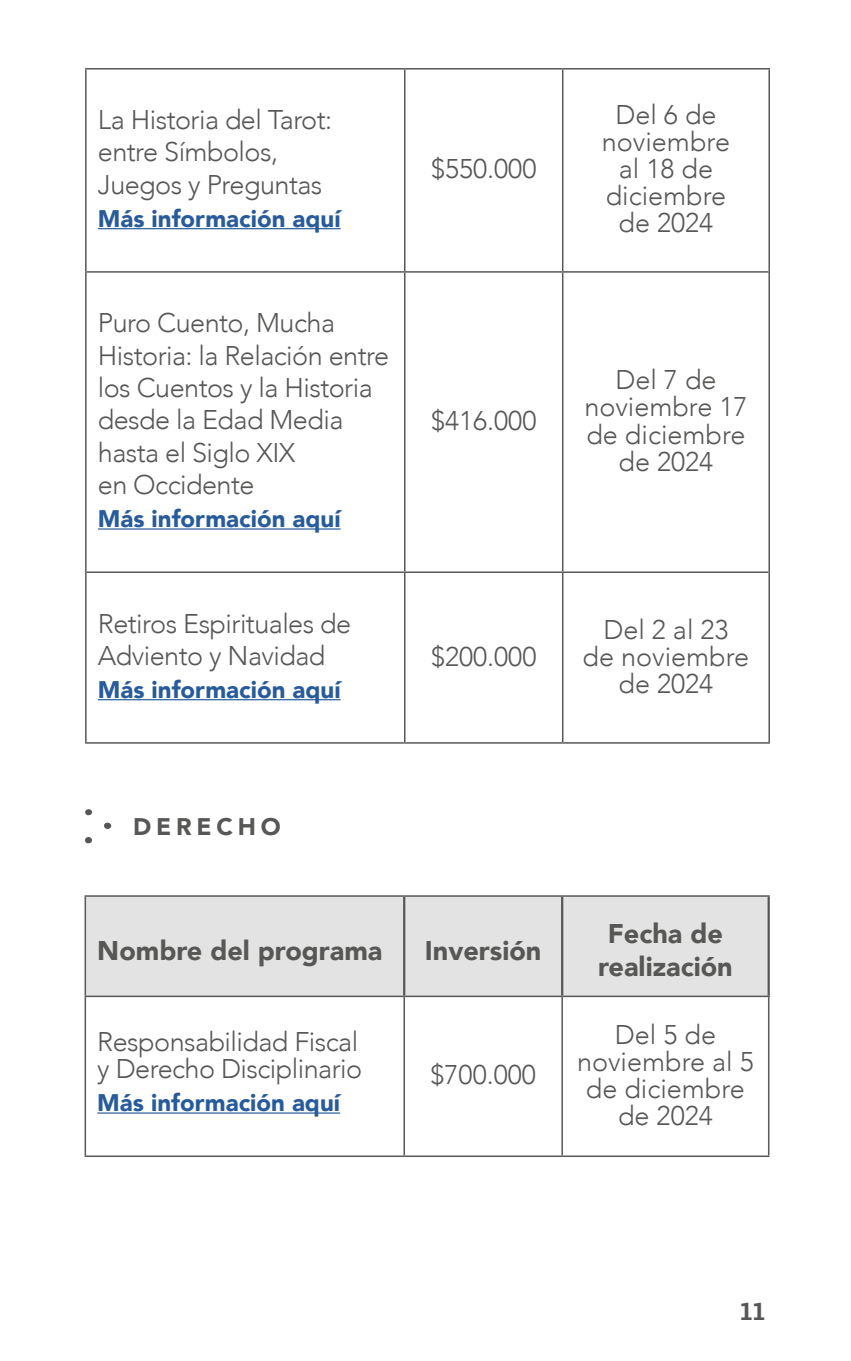
<style>
.page{position:relative;width:851px;height:1361px;background:#fff}
.page>*{position:absolute;margin:0;border:0;box-sizing:border-box;transform-origin:0 0}
.t1{font:300 27px/32.4px "Avenir";letter-spacing:-.02em;color:#575756}
.t2{font:300 27px/27px "Avenir";color:#575756;text-align:center}
.t3{font:900 27px/33px "Avenir";color:#575756;text-align:center}
.t4{font:900 24px "Avenir";color:#275b9b}
.t5{font:900 24px "Avenir";letter-spacing:.2em;color:#575756}
.t6{font:600 24px "Flama";color:#575756}
</style>
<div class="page">
<hr style="left:85px;top:68px;width:319px;height:2px;background:#575756">
<hr style="left:404px;top:68px;width:158px;height:2px;background:#575756">
<hr style="left:562px;top:68px;width:207px;height:2px;background:#575756">
<hr style="left:87px;top:271px;width:317px;height:2px;background:#575756">
<hr style="left:404px;top:271px;width:158px;height:2px;background:#575756">
<hr style="left:562px;top:271px;width:206px;height:2px;background:#575756">
<hr style="left:87px;top:571px;width:317px;height:2px;background:#575756">
<hr style="left:404px;top:571px;width:158px;height:2px;background:#575756">
<hr style="left:562px;top:571px;width:206px;height:2px;background:#575756">
<hr style="left:85px;top:742px;width:319px;height:1px;background:#575756">
<hr style="left:404px;top:742px;width:158px;height:1px;background:#575756">
<hr style="left:562px;top:742px;width:207px;height:1px;background:#575756">
<hr style="left:85px;top:70px;width:2px;height:202px;background:#575756">
<hr style="left:404px;top:70px;width:1px;height:201px;background:#575756">
<hr style="left:562px;top:70px;width:1px;height:201px;background:#575756">
<hr style="left:768px;top:70px;width:1px;height:202px;background:#575756">
<hr style="left:85px;top:272px;width:2px;height:300px;background:#575756">
<hr style="left:404px;top:273px;width:1px;height:298px;background:#575756">
<hr style="left:562px;top:273px;width:1px;height:298px;background:#575756">
<hr style="left:768px;top:272px;width:1px;height:300px;background:#575756">
<hr style="left:85px;top:572px;width:2px;height:170px;background:#575756">
<hr style="left:404px;top:573px;width:1px;height:169px;background:#575756">
<hr style="left:562px;top:573px;width:1px;height:169px;background:#575756">
<hr style="left:768px;top:572px;width:1px;height:170px;background:#575756">
<hr style="left:98px;top:228px;width:242px;height:1px;background:#275b9b">
<hr style="left:98px;top:528px;width:242px;height:1px;background:#275b9b">
<hr style="left:98px;top:699px;width:242px;height:1px;background:#275b9b">
<svg style="left:85px;top:809px;width:27px;height:35px"></svg>
<div style="left:86px;top:897px;width:681px;height:98px;background:#e3e3e3"></div>
<hr style="left:85px;top:895px;width:319px;height:2px;background:#575756">
<hr style="left:85px;top:897px;width:1px;height:98px;background:#575756">
<hr style="left:404px;top:895px;width:158px;height:2px;background:#575756">
<hr style="left:562px;top:895px;width:207px;height:2px;background:#575756">
<hr style="left:85px;top:995px;width:319px;height:2px;background:#575756">
<hr style="left:404px;top:995px;width:158px;height:2px;background:#575756">
<hr style="left:562px;top:995px;width:207px;height:2px;background:#575756">
<hr style="left:85px;top:1155px;width:319px;height:2px;background:#575756">
<hr style="left:404px;top:1155px;width:158px;height:2px;background:#575756">
<hr style="left:562px;top:1155px;width:207px;height:2px;background:#575756">
<hr style="left:403px;top:897px;width:2px;height:98px;background:#575756">
<hr style="left:561px;top:897px;width:2px;height:98px;background:#575756">
<hr style="left:767px;top:897px;width:2px;height:98px;background:#575756">
<hr style="left:85px;top:997px;width:1px;height:158px;background:#575756">
<hr style="left:403px;top:997px;width:2px;height:158px;background:#575756">
<hr style="left:561px;top:997px;width:2px;height:158px;background:#575756">
<hr style="left:767px;top:997px;width:2px;height:158px;background:#575756">
<hr style="left:97px;top:1112px;width:243px;height:1px;background:#275b9b">
<p class="t1" style="left:98px;top:104px;width:236px">La Historia del Tarot: entre Símbolos,<br>Juegos y Preguntas</p>
<p class="t4" style="left:98px;top:198px;width:244px">Más información aquí</p>
<p class="t1" style="left:98px;top:307px;width:293px">Puro Cuento, Mucha<br>Historia: la Relación entre los Cuentos y la Historia desde la Edad Media hasta el Siglo XIX<br>en Occidente</p>
<p class="t4" style="left:98px;top:498px;width:244px">Más información aquí</p>
<p class="t1" style="left:98px;top:607px;width:255px">Retiros Espirituales de<br>Adviento y Navidad</p>
<p class="t4" style="left:98px;top:669px;width:244px">Más información aquí</p>
<p class="t1" style="left:431px;top:153px;width:107px">$550.000</p>
<p class="t1" style="left:431px;top:404px;width:107px">$416.000</p>
<p class="t1" style="left:431px;top:640px;width:107px">$200.000</p>
<p class="t2" style="left:601px;top:101px;width:130px">Del 6 de noviembre al 18 de diciembre de 2024</p>
<p class="t2" style="left:584px;top:367px;width:165px">Del 7 de noviembre 17 de diciembre de 2024</p>
<p class="t2" style="left:582px;top:616px;width:168px">Del 2 al 23<br>de noviembre de 2024</p>
<p class="t5" style="left:133px;top:806px;width:149px">DERECHO</p>
<p class="t3" style="left:97px;top:933px;width:286px">Nombre del programa</p>
<p class="t3" style="left:425px;top:933px;width:118px">Inversión</p>
<p class="t1" style="left:97px;top:1028px;width:266px;line-height:27px">Responsabilidad Fiscal y Derecho Disciplinario</p>
<p class="t4" style="left:97px;top:1082px;width:244px">Más información aquí</p>
<p class="t1" style="left:430px;top:1058px;width:107px">$700.000</p>
<p class="t3" style="left:598px;top:916px;width:136px">Fecha de realización</p>
<p class="t2" style="left:577px;top:1021px;width:178px">Del 5 de noviembre al 5 de diciembre de 2024</p>
<p class="t6" style="left:740px;top:1294px;width:27px">11</p>
</div>
